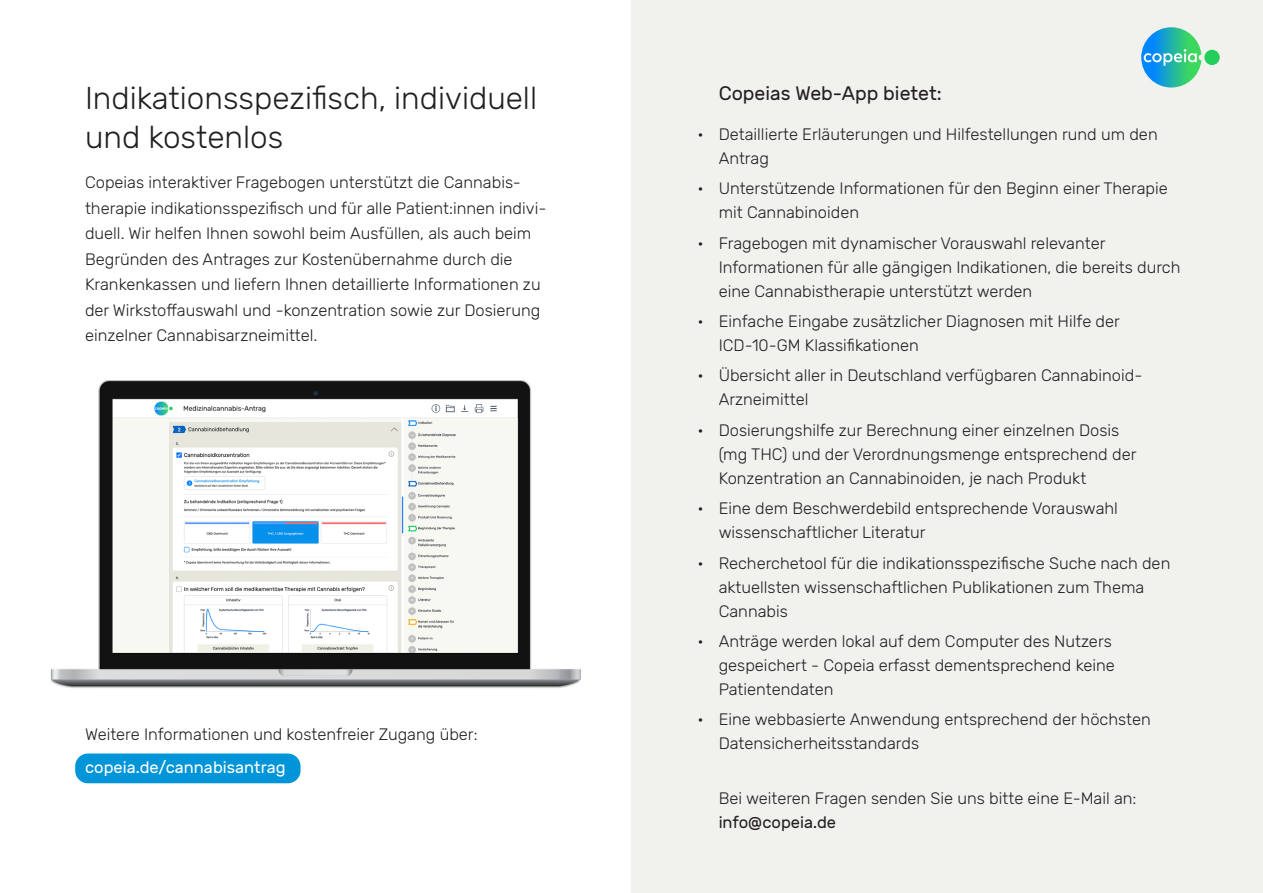
<style>
.page{position:relative;width:1263px;height:893px;background:#fff}
.page>*{position:absolute;margin:0;border:0;box-sizing:border-box;transform-origin:0 0}
.t1{font:300 31.5px/39px "Rubik";color:#231f20}
.t2{font:19.5px "Rubik";color:#231f20}
.t3{font:300 16.5px/24px "Rubik";color:#231f20}
.t4{font:16.5px "Rubik";color:#fff}
.t5{font:16.5px "Rubik";color:#231f20}
</style>
<div class="page">
<div style="left:631px;top:0;width:632px;height:893px;background:#f1f2ee"></div>
<div style="left:75px;top:753px;width:226px;height:30px;background:#0095d9;border-radius:13px"></div>
<img style="left:50px;top:380px;width:531px;height:308px">
<div style="left:1204px;top:50px;width:16px;height:15px;background:#23cd5a;border-radius:50%"></div>
<svg style="left:1141px;top:27px;width:60px;height:61px"></svg>
<p class="t1" style="left:85px;top:79px;width:454px">Indikationsspezifisch, individuell und kostenlos</p>
<p class="t3" style="left:85px;top:170px;width:463px;line-height:25.5px">Copeias interaktiver Fragebogen unterstützt die Cannabis&shy;therapie indikationsspezifisch und für alle Patient:innen indivi&shy;duell. Wir helfen Ihnen sowohl beim Ausfüllen, als auch beim Begründen des Antrages zur Kostenübernahme durch die Krankenkassen und liefern Ihnen detaillierte Informationen zu der Wirkstoffauswahl und -konzentration sowie zur Dosierung einzelner Cannabisarzneimittel.</p>
<p class="t3" style="left:85px;top:722px;width:394px">Weitere Informationen und kostenfreier Zugang über:</p>
<p class="t4" style="left:85px;top:758px;width:202px">copeia.de/cannabisantrag</p>
<p class="t2" style="left:719px;top:82px;width:225px">Copeias Web-App bietet:</p>
<p class="t3" style="left:719px;top:123px;width:441px;text-indent:-21px">• Detaillierte Erläuterungen und Hilfestellungen rund um den<br>Antrag</p>
<p class="t3" style="left:719px;top:177px;width:451px;text-indent:-21px">• Unterstützende Informationen für den Beginn einer Therapie mit Cannabinoiden</p>
<p class="t3" style="left:719px;top:231px;width:463px;text-indent:-21px">• Fragebogen mit dynamischer Vorauswahl relevanter<br>Informationen für alle gängigen Indikationen, die bereits durch eine Cannabistherapie unterstützt werden</p>
<p class="t3" style="left:719px;top:310px;width:403px;text-indent:-21px">• Einfache Eingabe zusätzlicher Diagnosen mit Hilfe der<br>ICD-10-GM Klassifikationen</p>
<p class="t3" style="left:719px;top:364px;width:425px;text-indent:-21px">• Übersicht aller in Deutschland verfügbaren Cannabinoid-<br>Arzneimittel</p>
<p class="t3" style="left:719px;top:419px;width:419px;text-indent:-21px">• Dosierungshilfe zur Berechnung einer einzelnen Dosis (mg THC) und der Verordnungsmenge entsprechend der<br>Konzentration an Cannabinoiden, je nach Produkt</p>
<p class="t3" style="left:719px;top:497px;width:401px;text-indent:-21px">• Eine dem Beschwerdebild entsprechende Vorauswahl wissenschaftlicher Literatur</p>
<p class="t3" style="left:719px;top:551px;width:453px;text-indent:-21px">• Recherchetool für die indikationsspezifische Suche nach den aktuellsten wissenschaftlichen Publikationen zum Thema<br>Cannabis</p>
<p class="t3" style="left:719px;top:630px;width:398px;text-indent:-21px">• Anträge werden lokal auf dem Computer des Nutzers gespeichert - Copeia erfasst dementsprechend keine<br>Patientendaten</p>
<p class="t3" style="left:719px;top:708px;width:434px;text-indent:-21px">• Eine webbasierte Anwendung entsprechend der höchsten<br>Datensicherheitsstandards</p>
<p class="t3" style="left:719px;top:787px;width:419px">Bei weiteren Fragen senden Sie uns bitte eine E-Mail an:</p>
<p class="t5" style="left:719px;top:813px;width:119px">info@copeia.de</p>
</div>
